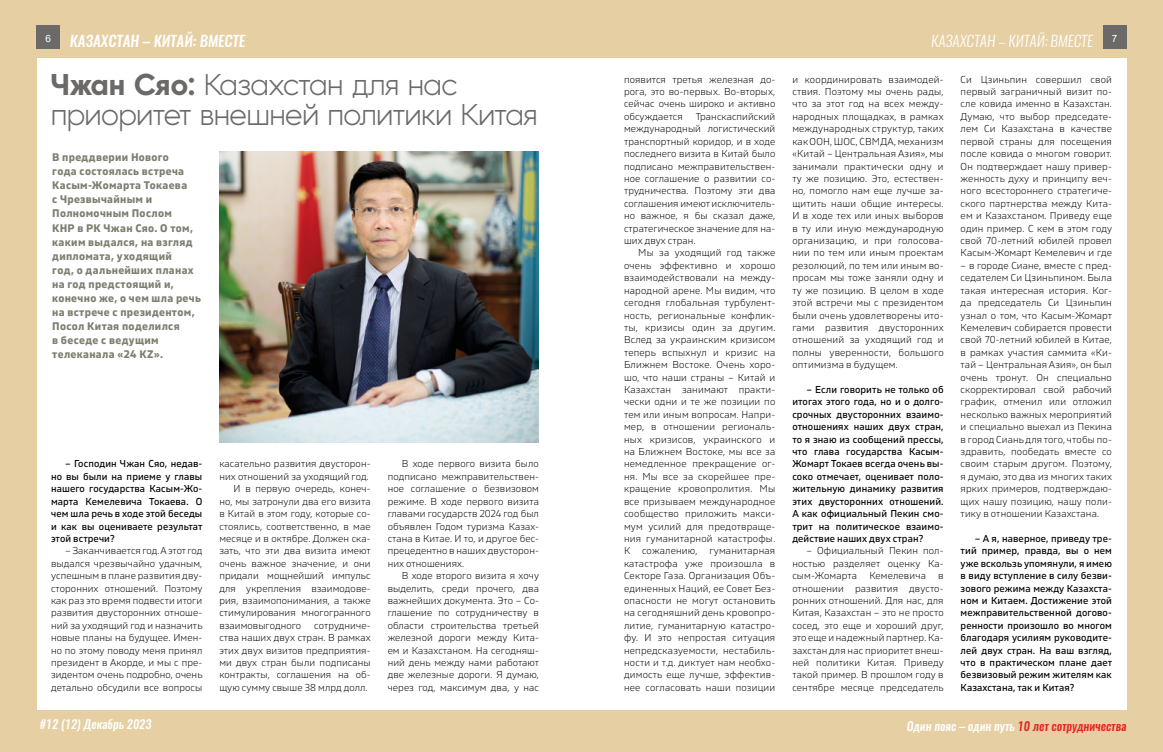
<style>
.page{position:relative;width:1163px;height:752px;background:#fff}
.page>*{position:absolute;margin:0;border:0;box-sizing:border-box;transform-origin:0 0}
.t1{font:30px/30px "Kontora";color:#6c6a68}
.t2{font:italic 500 15px "Oswald";color:#fff}
.t3{font:italic 300 15px "Oswald";color:#fff}
.t4{font:italic 500 12px "Oswald";color:#e52321}
.t5{font:italic 500 12px "Oswald";color:#fff}
.t6{font:700 11px/14px "Gilam";letter-spacing:.025em;color:#7e7f71}
.t7{font:300 10px/12.4px "Gilam";letter-spacing:.01em;color:#000;text-align:justify}
.t8{font:10px/12.4px "Gilam";letter-spacing:.01em;color:#000;text-align:justify}
.t9{font:10px "Arial";color:#fff}
.s1{font-weight:900}
.s2{color:#fff}
</style>
<div class="page">
<div style="left:0;top:0;width:1162px;height:751px;background:#e6cfa3"></div>
<div style="left:1102px;top:26px;width:23px;height:23px;background:#6c6a68"></div>
<div style="left:37px;top:26px;width:23px;height:23px;background:#6c6a68"></div>
<div style="left:37px;top:58px;width:1088px;height:651px;background:#fff"></div>
<img style="left:219px;top:151px;width:320px;height:291px">
<h2 class="t2" style="left:70px;top:30px;width:177px">КАЗАХСТАН – КИТАЙ: ВМЕСТЕ</h2>
<h2 class="t3" style="left:930px;top:30px;width:163px">КАЗАХСТАН – КИТАЙ: ВМЕСТЕ</h2>
<p class="t9" style="left:46px;top:31px;width:7px">6</p>
<p class="t9" style="left:1111px;top:31px;width:7px">7</p>
<h1 class="t1" style="left:51px;top:69px;width:488px"><span class="s1">Чжан Сяо:</span> Казахстан для нас приоритет внешней политики Китая</h1>
<p class="t6" style="left:52px;top:150px;width:150px">В преддверии Нового<br>года состоялась встреча<br>Касым-Жомарта Токаева<br>с Чрезвычайным и<br>Полномочным Послом<br>КНР в РК Чжан Сяо. О том, каким выдался, на взгляд дипломата, уходящий<br>год, о дальнейших планах на год предстоящий и, конечно же, о чем шла речь на встрече с президентом,<br>Посол Китая поделился<br>в беседе с ведущим телеканала «24 KZ».</p>
<p class="t8" style="left:51px;top:457px;width:153px;text-indent:14px">– Господин Чжан Сяо, недав&shy;но вы были на приеме у главы нашего государства Касым-Жо&shy;марта Кемелевича Токаева. О чем шла речь в ходе этой беседы и как вы оцениваете результат этой встречи?</p>
<p class="t7" style="left:51px;top:544px;width:153px;text-indent:14px">– Заканчивается год. А этот год выдался чрезвычайно удачным, успешным в плане развития дву&shy;сторонних отношений. Поэтому как раз это время подвести итоги развития двусторонних отноше&shy;ний за уходящий год и назначить новые планы на будущее. Имен&shy;но по этому поводу меня принял президент в Акорде, и мы с пре&shy;зидентом очень подробно, очень детально обсудили все вопросы</p>
<p class="t7" style="left:219px;top:457px;width:153px">касательно развития двусторон-</p>
<p class="t7" style="left:219px;top:469px;width:151px">них отношений за уходящий год.</p>
<p class="t7" style="left:233px;top:482px;width:139px">И в первую очередь, конеч-</p>
<p class="t7" style="left:219px;top:494px;width:153px">но, мы затронули два его визита</p>
<p class="t7" style="left:219px;top:506px;width:153px">в Китай в этом году, которые со-</p>
<p class="t7" style="left:219px;top:519px;width:153px">стоялись, соответственно, в мае</p>
<p class="t7" style="left:219px;top:531px;width:153px">месяце и в октябре. Должен ска-</p>
<p class="t7" style="left:219px;top:544px;width:153px">зать, что эти два визита имеют</p>
<p class="t7" style="left:219px;top:556px;width:153px">очень важное значение, и они</p>
<p class="t7" style="left:219px;top:568px;width:153px">придали мощнейший импульс</p>
<p class="t7" style="left:219px;top:581px;width:153px">для укрепления взаимодове-</p>
<p class="t7" style="left:219px;top:593px;width:153px">рия, взаимопонимания, а также</p>
<p class="t7" style="left:219px;top:606px;width:153px">стимулирования многогранного</p>
<p class="t7" style="left:219px;top:618px;width:83px">взаимовыгодного</p>
<p class="t7" style="left:219px;top:618px;width:153px;text-indent:95px">сотрудниче&shy;ства наших двух стран. В рамках этих двух визитов предприятия&shy;ми двух стран были подписаны контракты, соглашения на об&shy;щую сумму свыше 38 млрд долл.</p>
<p class="t7" style="left:387px;top:457px;width:153px;text-indent:14px">В ходе первого визита было подписано межправительствен&shy;ное соглашение о безвизовом режиме. В ходе первого визита главами государств 2024 год был объявлен Годом туризма Казах&shy;стана в Китае. И то, и другое бес&shy;прецедентно в наших двусторон&shy;них отношениях.</p>
<p class="t7" style="left:387px;top:568px;width:153px;text-indent:14px">В ходе второго визита я хочу выделить, среди прочего, два важнейших документа. Это – Со&shy;глашение по сотрудничеству в области строительства третьей железной дороги между Кита&shy;ем и Казахстаном. На сегодняш&shy;ний день между нами работают две железные дороги. Я думаю, через год, максимум два, у нас</p>
<p class="t7" style="left:624px;top:72px;width:153px">появится третья железная до&shy;рога, это во-первых. Во-вторых, сейчас очень широко и активно обсуждается</p>
<p class="t7" style="left:624px;top:110px;width:153px;text-indent:72px">Транскаспийский международный логистический транспортный коридор, и в ходе последнего визита в Китай было подписано межправительствен&shy;ное соглашение о развитии со&shy;трудничества. Поэтому эти два соглашения имеют исключитель&shy;но важное, я бы сказал даже, стратегическое значение для на&shy;ших двух стран.</p>
<p class="t7" style="left:624px;top:246px;width:153px;text-indent:14px">Мы за уходящий год также очень эффективно и хорошо взаимодействовали на между&shy;народной арене. Мы видим, что сегодня глобальная турбулент&shy;ность, региональные конфлик&shy;ты, кризисы один за другим.<br>Вслед за украинским кризисом теперь вспыхнул и кризис на Ближнем Востоке. Очень хоро&shy;шо, что наши страны – Китай и Казахстан занимают практи&shy;чески одни и те же позиции по тем или иным вопросам. Напри&shy;мер, в отношении региональ&shy;ных кризисов, украинского и на Ближнем Востоке, мы все за немедленное прекращение ог&shy;ня. Мы все за скорейшее пре&shy;кращение кровопролития. Мы все призываем международное сообщество приложить макси&shy;мум усилий для предотвраще&shy;ния гуманитарной катастрофы.<br>К сожалению, гуманитарная катастрофа уже произошла в Секторе Газа. Организация Объ&shy;единенных Наций, ее Совет Без&shy;опасности не могут остановить на сегодняшний день кровопро&shy;литие, гуманитарную катастро&shy;фу. И это непростая ситуация непредсказуемости, нестабиль&shy;ности и т.д. диктует нам необхо&shy;димость еще лучше, эффектив&shy;нее согласовать наши позиции</p>
<p class="t7" style="left:792px;top:72px;width:153px">и координировать взаимодей&shy;ствия. Поэтому мы очень рады, что за этот год на всех между&shy;народных площадках, в рамках международных структур, таких как ООН, ШОС, СВМДА, механизм «Китай – Центральная Азия», мы занимали практически одну и ту же позицию. Это, естествен&shy;но, помогло нам еще лучше за&shy;щитить наши общие интересы.<br>И в ходе тех или иных выборов в ту или иную международную организацию, и при голосова&shy;нии по тем или иным проектам резолюций, по тем или иным во&shy;просам мы тоже заняли одну и ту же позицию. В целом в ходе этой встречи мы с президентом были очень удовлетворены ито&shy;гами развития двусторонних отношений за уходящий год и полны уверенности, большого оптимизма в будущем.</p>
<p class="t8" style="left:792px;top:382px;width:153px;text-indent:14px">– Если говорить не только об итогах этого года, но и о долго&shy;срочных двусторонних взаимо&shy;отношениях наших двух стран, то я знаю из сообщений прессы, что глава государства Касым-Жомарт Токаев всегда очень вы&shy;соко отмечает, оценивает поло&shy;жительную динамику развития этих двусторонних отношений.<br>А как официальный Пекин смо&shy;трит на политическое взаимо&shy;действие наших двух стран?</p>
<p class="t7" style="left:792px;top:544px;width:153px;text-indent:14px">– Официальный Пекин пол&shy;ностью разделяет оценку Ка&shy;сым-Жомарта Кемелевича в отношении развития двусто&shy;ронних отношений. Для нас, для Китая, Казахстан – это не просто сосед, это еще и хороший друг, это еще и надежный партнер. Ка&shy;захстан для нас приоритет внеш&shy;ней политики Китая. Приведу такой пример. В прошлом году в сентябре месяце председатель</p>
<p class="t7" style="left:960px;top:72px;width:153px">Си Цзиньпин совершил свой первый заграничный визит по&shy;сле ковида именно в Казахстан.<br>Думаю, что выбор председате&shy;лем Си Казахстана в качестве первой страны для посещения после ковида о многом говорит.<br>Он подтверждает нашу привер&shy;женность духу и принципу веч&shy;ного всестороннего стратегиче&shy;ского партнерства между Кита&shy;ем и Казахстаном. Приведу еще один пример. С кем в этом году свой 70-летний юбилей провел Касым-Жомарт Кемелевич и где</p>
<p class="t7" style="left:960px;top:258px;width:153px">– в городе Сиане, вместе с пред&shy;седателем Си Цзиньпином. Была такая интересная история. Ког&shy;да председатель Си Цзиньпин узнал о том, что Касым-Жомарт Кемелевич собирается провести свой 70-летний юбилей в Китае, в рамках участия саммита «Ки&shy;тай – Центральная Азия», он был очень тронут. Он специально скорректировал свой рабочий график, отменил или отложил несколько важных мероприятий и специально выехал из Пекина в город Сиань для того, чтобы по&shy;здравить, пообедать вместе со своим старым другом. Поэтому, я думаю, это два из многих таких ярких примеров, подтверждаю&shy;щих нашу позицию, нашу поли&shy;тику в отношении Казахстана.</p>
<p class="t8" style="left:960px;top:531px;width:153px;text-indent:14px">– А я, наверное, приведу тре&shy;тий пример, правда, вы о нем уже вскользь упомянули, я имею в виду вступление в силу безви&shy;зового режима между Казахста&shy;ном и Китаем. Достижение этой межправительственной догово&shy;ренности произошло во многом благодаря усилиям руководите&shy;лей двух стран. На ваш взгляд, что в практическом плане дает безвизовый режим жителям как Казахстана, так и Китая?</p>
<p class="t5" style="left:40px;top:715px;width:113px">#12 (12) Декабрь 2023</p>
<p class="t4" style="left:906px;top:717px;width:221px"><span class="s2">Один пояс – один путь</span> 10 лет сотрудничества</p>
</div>
